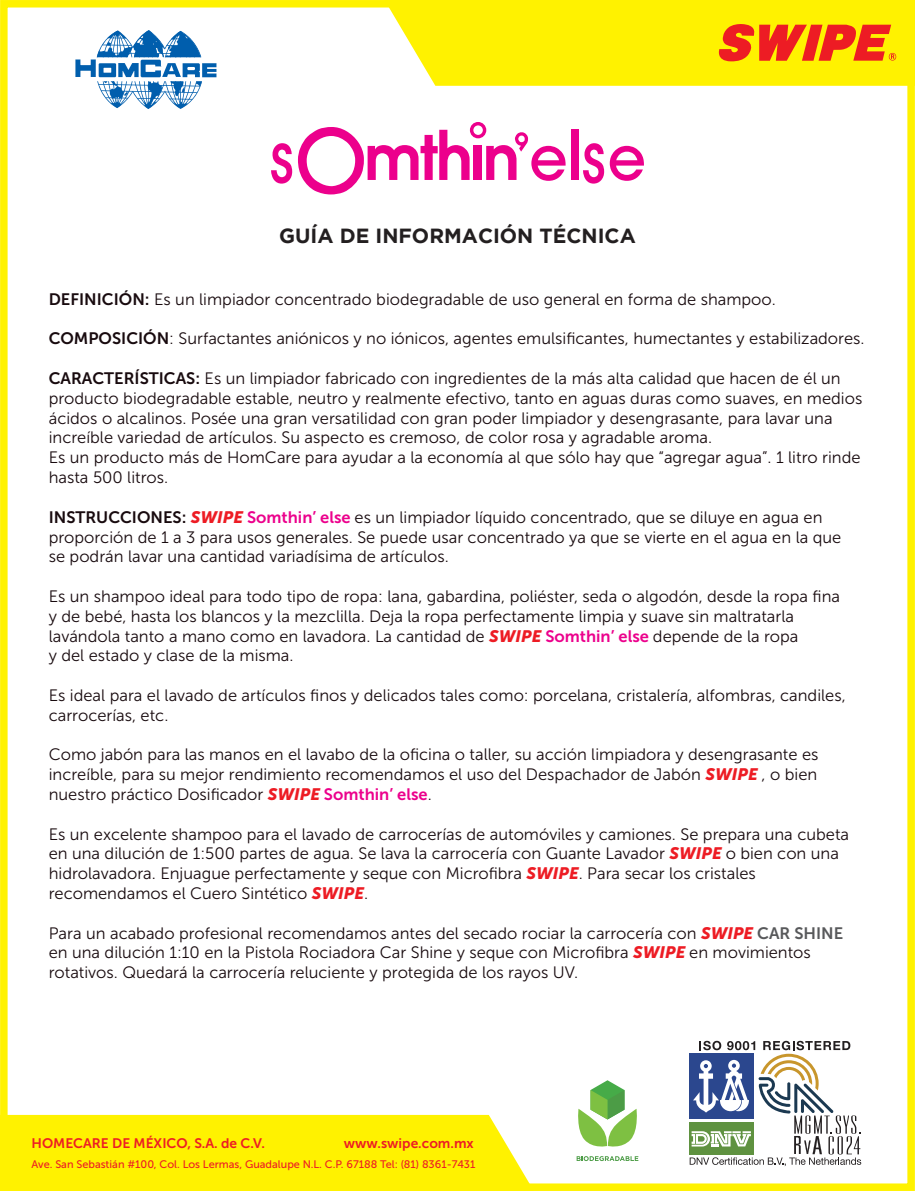
<style>
.page{position:relative;width:915px;height:1191px;background:#fff}
.page>*{position:absolute;margin:0;border:0;box-sizing:border-box;transform-origin:0 0}
.t1{font:700 20.4px "Gotham";color:#231f20}
.t2{font:16.5px/19.8px "Museo Sans 300";color:#180a0e}
.t3{font:13.8px "Museo Sans 700";color:#ed1c24}
.t4{font:10.95px "Museo Sans 500";color:#ed1c24}
.s1{font-family:"Museo Sans 700"}
.s2{font-family:"Museo Sans 900";font-style:italic;color:#ed1c24}
.s3{font-family:"Museo Sans 700";color:#ec008c}
.s4{font-family:"Museo Sans 700";color:#58595b}
</style>
<div class="page">
<div style="left:390px;top:9px;width:515px;height:77px;background:#fff200"></div>
<div style="left:9px;top:1115px;width:520px;height:67px;background:#fff200"></div>
<svg style="left:715px;top:24px;width:180px;height:38px;background:#f47015"></svg>
<svg style="left:271px;top:143px;width:21px;height:41px"></svg>
<svg style="left:298px;top:122px;width:267px;height:72px"></svg>
<svg style="left:583px;top:143px;width:60px;height:41px"></svg>
<div style="left:571px;top:130px;width:7px;height:50px;background:#ec008c"></div>
<svg style="left:689px;top:1040px;width:171px;height:126px"></svg>
<svg style="left:576px;top:1156px;width:62px;height:5px"></svg>
<svg style="left:578px;top:1080px;width:59px;height:67px"></svg>
<svg style="left:75px;top:30px;width:141px;height:79px"></svg>
<div style="left:0;top:0;width:914px;height:1191px;border:8px solid #fff200"></div>
<p class="t1" style="left:279px;top:224px;width:358px">GUÍA DE INFORMACIÓN TÉCNICA</p>
<p class="t2" style="left:49px;top:289px;width:728px"><span class="s1">DEFINICIÓN:</span> Es un limpiador concentrado biodegradable de uso general en forma de shampoo.</p>
<p class="t2" style="left:49px;top:329px;width:817px"><span class="s1">COMPOSICIÓN</span>: Surfactantes aniónicos y no iónicos, agentes emulsificantes, humectantes y estabilizadores.</p>
<p class="t2" style="left:49px;top:368px;width:814px"><span class="s1">CARACTERÍSTICAS:</span> Es un limpiador fabricado con ingredientes de la más alta calidad que hacen de él un producto biodegradable estable, neutro y realmente efectivo, tanto en aguas duras como suaves, en medios ácidos o alcalinos. Posée una gran versatilidad con gran poder limpiador y desengrasante, para lavar una increíble variedad de artículos. Su aspecto es cremoso, de color rosa y agradable aroma.<br>Es un producto más de HomCare para ayudar a la economía al que sólo hay que “agregar agua”. 1 litro rinde hasta 500 litros.</p>
<p class="t2" style="left:49px;top:507px;width:793px"><span class="s1">INSTRUCCIONES:</span> <span class="s2">SWIPE</span> <span class="s3">Somthin’ else</span> es un limpiador líquido concentrado, que se diluye en agua en proporción de 1 a 3 para usos generales. Se puede usar concentrado ya que se vierte en el agua en la que se podrán lavar una cantidad variadísima de artículos.</p>
<p class="t2" style="left:49px;top:586px;width:792px">Es un shampoo ideal para todo tipo de ropa: lana, gabardina, poliéster, seda o algodón, desde la ropa fina y de bebé, hasta los blancos y la mezclilla. Deja la ropa perfectamente limpia y suave sin maltratarla lavándola tanto a mano como en lavadora. La cantidad de <span class="s2">SWIPE</span> <span class="s3">Somthin’ else</span> depende de la ropa<br>y del estado y clase de la misma.</p>
<p class="t2" style="left:49px;top:685px;width:798px">Es ideal para el lavado de artículos finos y delicados tales como: porcelana, cristalería, alfombras, candiles, carrocerías, etc.</p>
<p class="t2" style="left:49px;top:745px;width:771px;text-align:justify">Como jabón para las manos en el lavabo de la oficina o taller, su acción limpiadora y desengrasante es increíble, para su mejor rendimiento recomendamos el uso del Despachador de Jabón <span class="s2">SWIPE</span> , o bien nuestro práctico Dosificador <span class="s2">SWIPE</span> <span class="s3">Somthin’ else</span>.</p>
<p class="t2" style="left:49px;top:824px;width:801px">Es un excelente shampoo para el lavado de carrocerías de automóviles y camiones. Se prepara una cubeta en una dilución de 1:500 partes de agua. Se lava la carrocería con Guante Lavador <span class="s2">SWIPE</span> o bien con una hidrolavadora. Enjuague perfectamente y seque con Microfibra <span class="s2">SWIPE</span>. Para secar los cristales recomendamos el Cuero Sintético <span class="s2">SWIPE</span>.</p>
<p class="t2" style="left:49px;top:923px;width:795px">Para un acabado profesional recomendamos antes del secado rociar la carrocería con <span class="s2">SWIPE</span> <span class="s4">CAR SHINE </span>en una dilución 1:10 en la Pistola Rociadora Car Shine y seque con Microfibra <span class="s2">SWIPE</span> en movimientos rotativos. Quedará la carrocería reluciente y protegida de los rayos UV.</p>
<p class="t3" style="left:31px;top:1135px;width:235px">HOMECARE DE MÉXICO, S.A. de C.V.</p>
<p class="t3" style="left:343px;top:1135px;width:131px">www.swipe.com.mx</p>
<p class="t4" style="left:31px;top:1158px;width:445px">Ave. San Sebastián #100, Col. Los Lermas, Guadalupe N.L. C.P. 67188 Tel: (81) 8361-7431</p>
</div>
